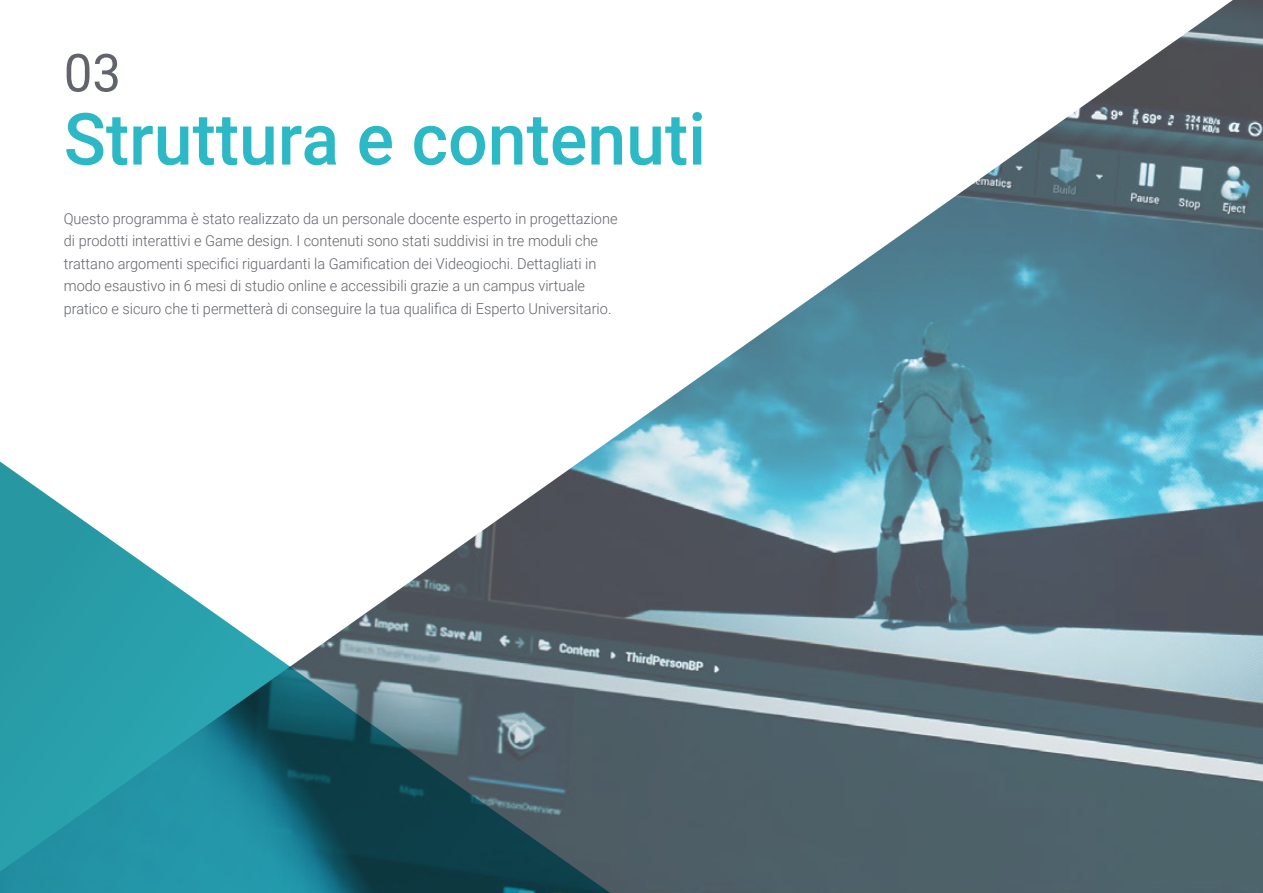
<style>
.page{position:relative;width:1263px;height:893px;background:#fff}
.page>*{position:absolute;margin:0;border:0;box-sizing:border-box;transform-origin:0 0}
.t1{font:500 72px "Roboto";color:#2db8c5}
.t2{font:52.5px "Roboto";color:#61646a}
.t3{font:300 15px/22.5px "Roboto";color:#61646a}
</style>
<div class="page">
<img style="left:602px;top:0;width:661px;height:893px">
<svg style="left:0;top:446px;width:640px;height:447px"></svg>
<h2 class="t2" style="left:64px;top:36px;width:59px">03</h2>
<h1 class="t1" style="left:64px;top:89px;width:644px">Struttura e contenuti</h1>
<p class="t3" style="left:64px;top:207px;width:555px">Questo programma è stato realizzato da un personale docente esperto in progettazione di prodotti interattivi e Game design. I contenuti sono stati suddivisi in tre moduli che trattano argomenti specifici riguardanti la Gamification dei Videogiochi. Dettagliati in modo esaustivo in 6 mesi di studio online e accessibili grazie a un campus virtuale pratico e sicuro che ti permetterà di conseguire la tua qualifica di Esperto Universitario.</p>
</div>
